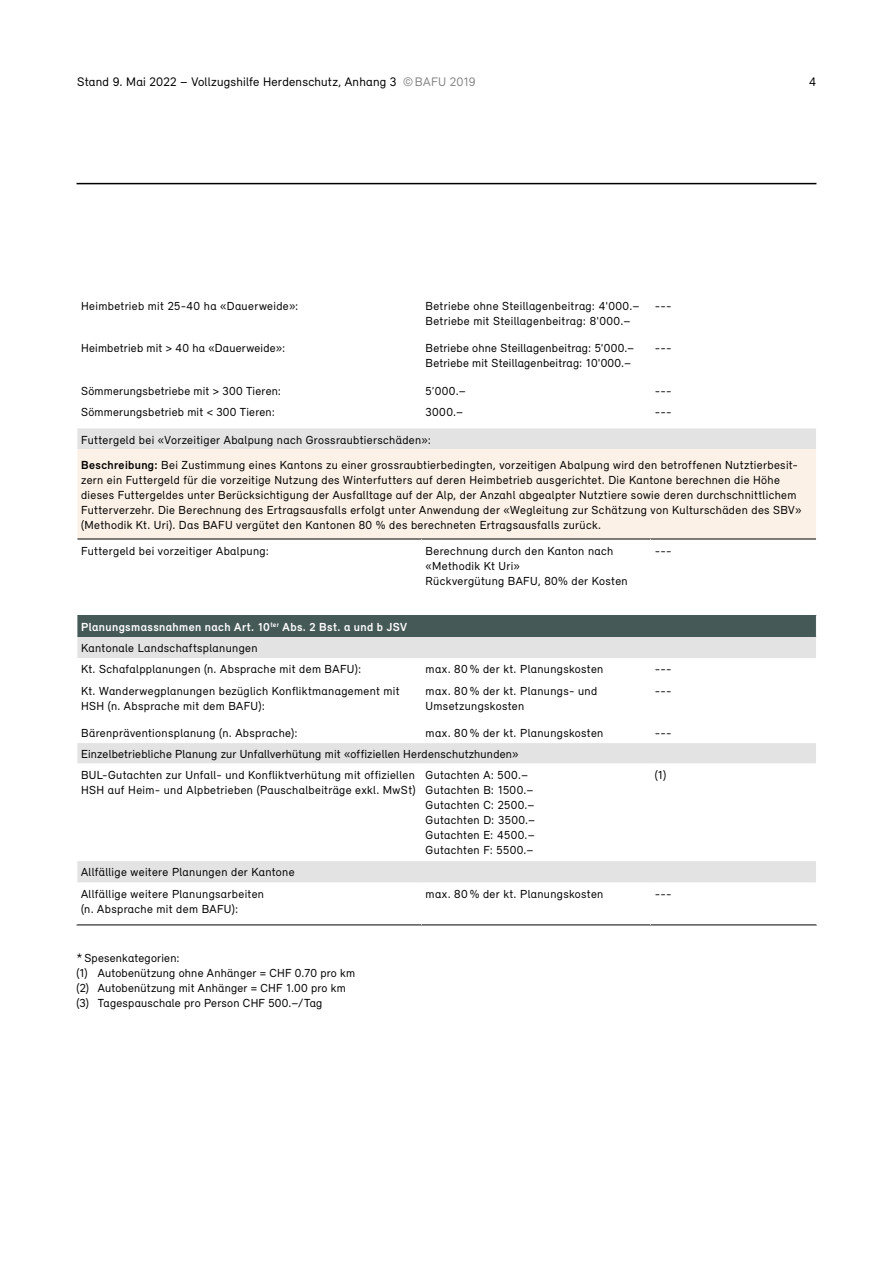
<style>
.page{position:relative;width:893px;height:1263px;background:#fff}
.page>*{position:absolute;margin:0;border:0;box-sizing:border-box;transform-origin:0 0}
._07_Seitentitel{font:12.75px "Relevant";letter-spacing:.02em;color:#000}
._12_Grundtext_links{font:12px/15px "Relevant";letter-spacing:.03em;color:#000}
._07_Grundtext{font:12px "Relevant";letter-spacing:.02em;color:#000}
._12_Grundtext_links-2{font:700 12px "Relevant";letter-spacing:.03em;color:#fff}
.s1{color:#878787}
.s2{font-weight:700}
</style>
<div class="page">
<hr style="left:77px;top:183px;width:739px;height:1px;background:#000">
<svg style="left:78px;top:428px;width:738px;height:454px"></svg>
<div style="left:77px;top:450px;width:739px;height:89px;background:#fcf1e6"></div>
<div style="left:77px;top:615px;width:739px;height:22px;background:#455957"></div>
<hr style="left:77px;top:450px;width:1px;height:89px;background:#fff">
<svg style="left:77px;top:861px;width:1px;height:21px"></svg>
<hr style="left:77px;top:924px;width:344px;height:1px;background:#000">
<hr style="left:421px;top:924px;width:230px;height:1px;background:#000">
<hr style="left:651px;top:924px;width:166px;height:1px;background:#000">
<hr style="left:77px;top:539px;width:344px;height:1px;background:#000">
<hr style="left:421px;top:539px;width:230px;height:1px;background:#000">
<hr style="left:651px;top:539px;width:165px;height:1px;background:#000">
<hr style="left:421px;top:539px;width:1px;height:55px;background:#fff">
<hr style="left:650px;top:539px;width:1px;height:55px;background:#fff">
<svg style="left:421px;top:658px;width:1px;height:21px"></svg>
<svg style="left:650px;top:658px;width:1px;height:21px"></svg>
<hr style="left:421px;top:679px;width:1px;height:43px;background:#fff">
<hr style="left:650px;top:679px;width:1px;height:43px;background:#fff">
<svg style="left:421px;top:722px;width:1px;height:21px"></svg>
<svg style="left:650px;top:722px;width:1px;height:21px"></svg>
<hr style="left:421px;top:763px;width:1px;height:98px;background:#fff">
<hr style="left:650px;top:763px;width:1px;height:98px;background:#fff">
<svg style="left:77px;top:428px;width:1px;height:22px"></svg>
<hr style="left:77px;top:539px;width:1px;height:55px;background:#fff">
<svg style="left:77px;top:615px;width:1px;height:43px"></svg>
<svg style="left:77px;top:743px;width:1px;height:20px"></svg>
<p class="_07_Seitentitel" style="left:77px;top:74px;width:400px">Stand 9. Mai 2022 – Vollzugshilfe Herdenschutz, Anhang 3 <span class="s1">©BAFU 2019</span></p>
<p class="_07_Seitentitel" style="left:809px;top:74px;width:9px">4</p>
<p class="_12_Grundtext_links" style="left:81px;top:298px;width:219px">Heimbetrieb mit 25-40 ha «Dauerweide»:</p>
<p class="_12_Grundtext_links" style="left:426px;top:298px;width:215px">Betriebe ohne Steillagenbeitrag: 4'000.–</p>
<p class="_12_Grundtext_links" style="left:426px;top:313px;width:206px">Betriebe mit Steillagenbeitrag: 8'000.–</p>
<p class="_12_Grundtext_links" style="left:81px;top:341px;width:206px">Heimbetrieb mit &gt; 40 ha «Dauerweide»:</p>
<p class="_12_Grundtext_links" style="left:426px;top:341px;width:210px">Betriebe ohne Steillagenbeitrag: 5'000.–</p>
<p class="_12_Grundtext_links" style="left:426px;top:356px;width:207px">Betriebe mit Steillagenbeitrag: 10'000.–</p>
<p class="_12_Grundtext_links" style="left:655px;top:298px;width:18px">---</p>
<p class="_12_Grundtext_links" style="left:655px;top:341px;width:18px">---</p>
<p class="_12_Grundtext_links" style="left:81px;top:383px;width:202px">Sömmerungsbetriebe mit &gt; 300 Tieren:</p>
<p class="_12_Grundtext_links" style="left:426px;top:383px;width:42px">5’000.–</p>
<p class="_12_Grundtext_links" style="left:655px;top:383px;width:18px">---</p>
<p class="_12_Grundtext_links" style="left:81px;top:404px;width:195px">Sömmerungsbetrieb mit &lt; 300 Tieren:</p>
<p class="_12_Grundtext_links" style="left:426px;top:404px;width:39px">3000.–</p>
<p class="_12_Grundtext_links" style="left:655px;top:404px;width:18px">---</p>
<p class="_12_Grundtext_links" style="left:81px;top:432px;width:351px">Futtergeld bei «Vorzeitiger Abalpung nach Grossraubtierschäden»:</p>
<p class="_12_Grundtext_links" style="left:81px;top:457px;width:722px"><span class="s2">Beschreibung:</span> Bei Zustimmung eines Kantons zu einer grossraubtierbedingten, vorzeitigen Abalpung wird den betroffenen Nutztierbesit&shy;zern ein Futtergeld für die vorzeitige Nutzung des Winterfutters auf deren Heimbetrieb ausgerichtet. Die Kantone berechnen die Höhe dieses Futtergeldes unter Berücksichtigung der Ausfalltage auf der Alp, der Anzahl abgealpter Nutztiere sowie deren durchschnittlichem Futterverzehr. Die Berechnung des Ertragsausfalls erfolgt unter Anwendung der «Wegleitung zur Schätzung von Kulturschäden des SBV» (Methodik Kt. Uri). Das BAFU vergütet den Kantonen 80 % des berechneten Ertragsausfalls zurück.</p>
<p class="_12_Grundtext_links" style="left:81px;top:543px;width:189px">Futtergeld bei vorzeitiger Abalpung:</p>
<p class="_12_Grundtext_links" style="left:426px;top:543px;width:189px">Berechnung durch den Kanton nach «Methodik Kt Uri»</p>
<p class="_12_Grundtext_links" style="left:426px;top:573px;width:204px">Rückvergütung BAFU, 80% der Kosten</p>
<p class="_12_Grundtext_links" style="left:655px;top:543px;width:18px">---</p>
<p class="_12_Grundtext_links-2" style="left:81px;top:619px;width:327px">Planungsmassnahmen nach Art. 10<sup>ter</sup> Abs. 2 Bst. a und b JSV</p>
<p class="_12_Grundtext_links" style="left:81px;top:640px;width:178px">Kantonale Landschaftsplanungen</p>
<p class="_12_Grundtext_links" style="left:81px;top:661px;width:282px">Kt. Schafalpplanungen (n. Absprache mit dem BAFU):</p>
<p class="_12_Grundtext_links" style="left:426px;top:661px;width:179px">max. 80 % der kt. Planungskosten</p>
<p class="_12_Grundtext_links" style="left:655px;top:661px;width:18px">---</p>
<p class="_12_Grundtext_links" style="left:81px;top:683px;width:320px">Kt. Wanderwegplanungen bezüglich Konfliktmanagement mit<br>HSH (n. Absprache mit dem BAFU):</p>
<p class="_12_Grundtext_links" style="left:426px;top:683px;width:173px">max. 80 % der kt. Planungs- und</p>
<p class="_12_Grundtext_links" style="left:655px;top:683px;width:18px">---</p>
<p class="_12_Grundtext_links" style="left:426px;top:698px;width:100px">Umsetzungskosten</p>
<p class="_12_Grundtext_links" style="left:81px;top:725px;width:218px">Bärenpräventionsplanung (n. Absprache):</p>
<p class="_12_Grundtext_links" style="left:426px;top:725px;width:179px">max. 80 % der kt. Planungskosten</p>
<p class="_12_Grundtext_links" style="left:655px;top:725px;width:18px">---</p>
<p class="_12_Grundtext_links" style="left:81px;top:746px;width:439px">Einzelbetriebliche Planung zur Unfallverhütung mit «offiziellen Herdenschutzhunden»</p>
<p class="_12_Grundtext_links" style="left:81px;top:767px;width:336px">BUL-Gutachten zur Unfall- und Konfliktverhütung mit offiziellen<br>HSH auf Heim- und Alpbetrieben (Pauschalbeiträge exkl. MwSt)</p>
<p class="_12_Grundtext_links" style="left:426px;top:767px;width:104px">Gutachten A: 500.–</p>
<p class="_12_Grundtext_links" style="left:655px;top:767px;width:13px">(1)</p>
<p class="_12_Grundtext_links" style="left:426px;top:782px;width:109px">Gutachten B: 1500.–</p>
<p class="_12_Grundtext_links" style="left:426px;top:797px;width:111px">Gutachten C: 2500.–</p>
<p class="_12_Grundtext_links" style="left:426px;top:812px;width:111px">Gutachten D: 3500.–</p>
<p class="_12_Grundtext_links" style="left:426px;top:827px;width:111px">Gutachten E: 4500.–</p>
<p class="_12_Grundtext_links" style="left:426px;top:842px;width:110px">Gutachten F: 5500.–</p>
<p class="_12_Grundtext_links" style="left:81px;top:864px;width:215px">Allfällige weitere Planungen der Kantone</p>
<p class="_12_Grundtext_links" style="left:81px;top:886px;width:184px">Allfällige weitere Planungsarbeiten (n. Absprache mit dem BAFU):</p>
<p class="_12_Grundtext_links" style="left:426px;top:886px;width:179px">max. 80 % der kt. Planungskosten</p>
<p class="_12_Grundtext_links" style="left:655px;top:886px;width:18px">---</p>
<p class="_07_Grundtext" style="left:77px;top:950px;width:105px">* Spesenkategorien:</p>
<p class="_07_Grundtext" style="left:77px;top:965px;width:280px">(1) Autobenützung ohne Anhänger = CHF 0.70 pro km</p>
<p class="_07_Grundtext" style="left:77px;top:980px;width:271px">(2) Autobenützung mit Anhänger = CHF 1.00 pro km</p>
<p class="_07_Grundtext" style="left:77px;top:995px;width:247px">(3) Tagespauschale pro Person CHF 500.–/Tag</p>
</div>
